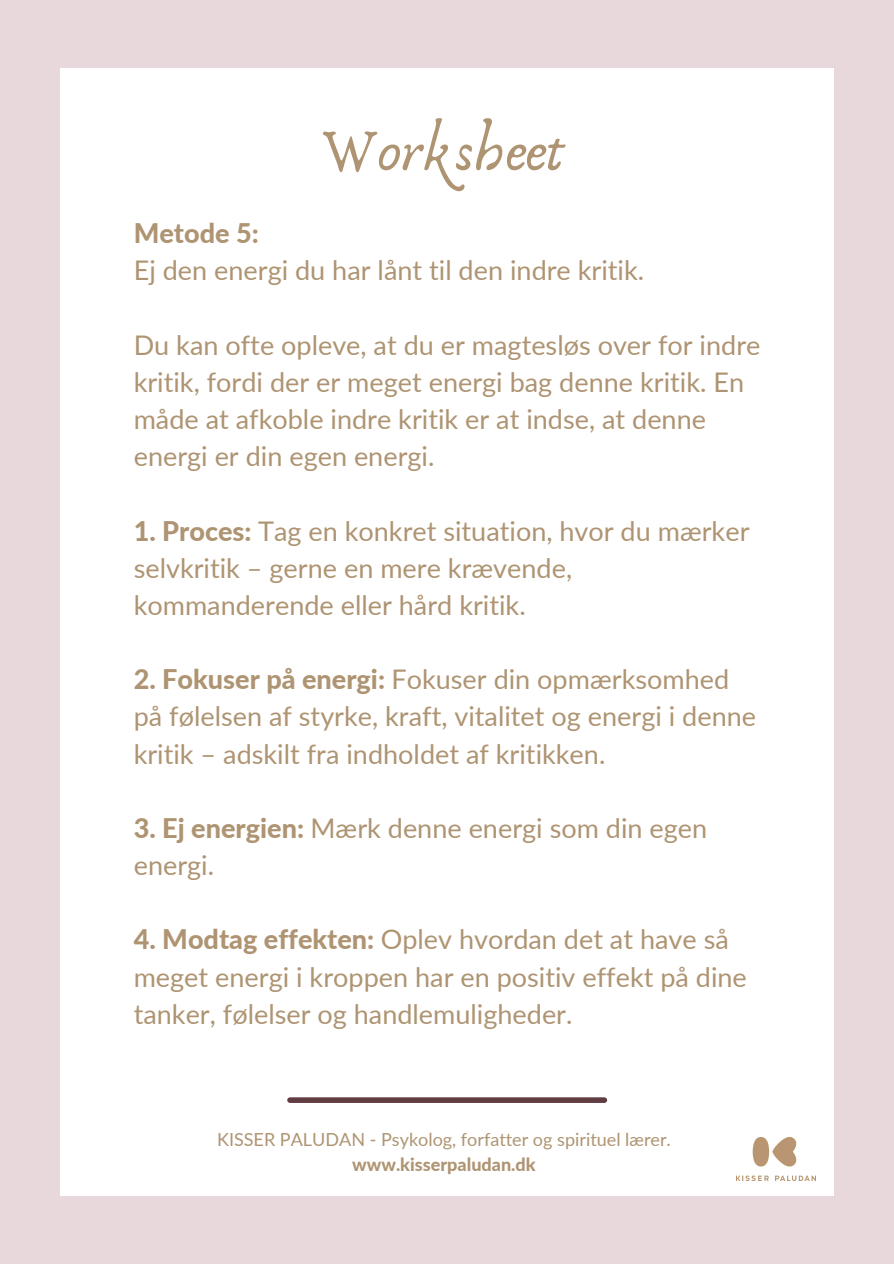
<style>
.page{position:relative;width:894px;height:1264px;background:#fff}
.page>*{position:absolute;margin:0;border:0;box-sizing:border-box;transform-origin:0 0}
.t1{font:61.2px "Anaktoria";color:#ae9472}
.t2{font:27px/37.2px "Lato";color:#ae9472}
.t3{font:800 27px "Lato";color:#ae9472}
.t4{font:18px "Lato";color:#ae9472}
.t5{font:800 18px "Lato";color:#ae9472}
.s1{font-weight:800}
</style>
<div class="page">
<div style="left:0;top:0;width:893px;height:1263px;background:#e9d8db"></div>
<div style="left:60px;top:68px;width:773px;height:1127px;background:#fff"></div>
<div style="left:290px;top:1097px;width:314px;height:5px;background:#603d40"></div>
<img style="left:736px;top:1137px;width:79px;height:43px">
<p class="t1" style="left:321px;top:113px;width:247px">Worksheet</p>
<p class="t3" style="left:134px;top:216px;width:127px">Metode 5:</p>
<p class="t2" style="left:134px;top:251px;width:512px">Ej den energi du har lånt til den indre kritik.</p>
<p class="t2" style="left:134px;top:325px;width:628px">Du kan ofte opleve, at du er magtesløs over for indre kritik, fordi der er meget energi bag denne kritik. En måde at afkoble indre kritik er at indse, at denne energi er din egen energi.</p>
<p class="t2" style="left:134px;top:511px;width:617px"><span class="s1">1. Proces:</span> Tag en konkret situation, hvor du mærker selvkritik – gerne en mere krævende, kommanderende eller hård kritik.</p>
<p class="t2" style="left:134px;top:660px;width:623px"><span class="s1">2. Fokuser på energi:</span> Fokuser din opmærksomhed på følelsen af styrke, kraft, vitalitet og energi i denne kritik – adskilt fra indholdet af kritikken.</p>
<p class="t2" style="left:134px;top:808px;width:575px"><span class="s1">3. Ej energien:</span> Mærk denne energi som din egen energi.</p>
<p class="t2" style="left:134px;top:920px;width:614px"><span class="s1">4. Modtag effekten:</span> Oplev hvordan det at have så meget energi i kroppen har en positiv effekt på dine tanker, følelser og handlemuligheder.</p>
<p class="t4" style="left:217px;top:1128px;width:455px">KISSER PALUDAN - Psykolog, forfatter og spirituel lærer.</p>
<p class="t5" style="left:352px;top:1153px;width:185px">www.kisserpaludan.dk</p>
</div>
